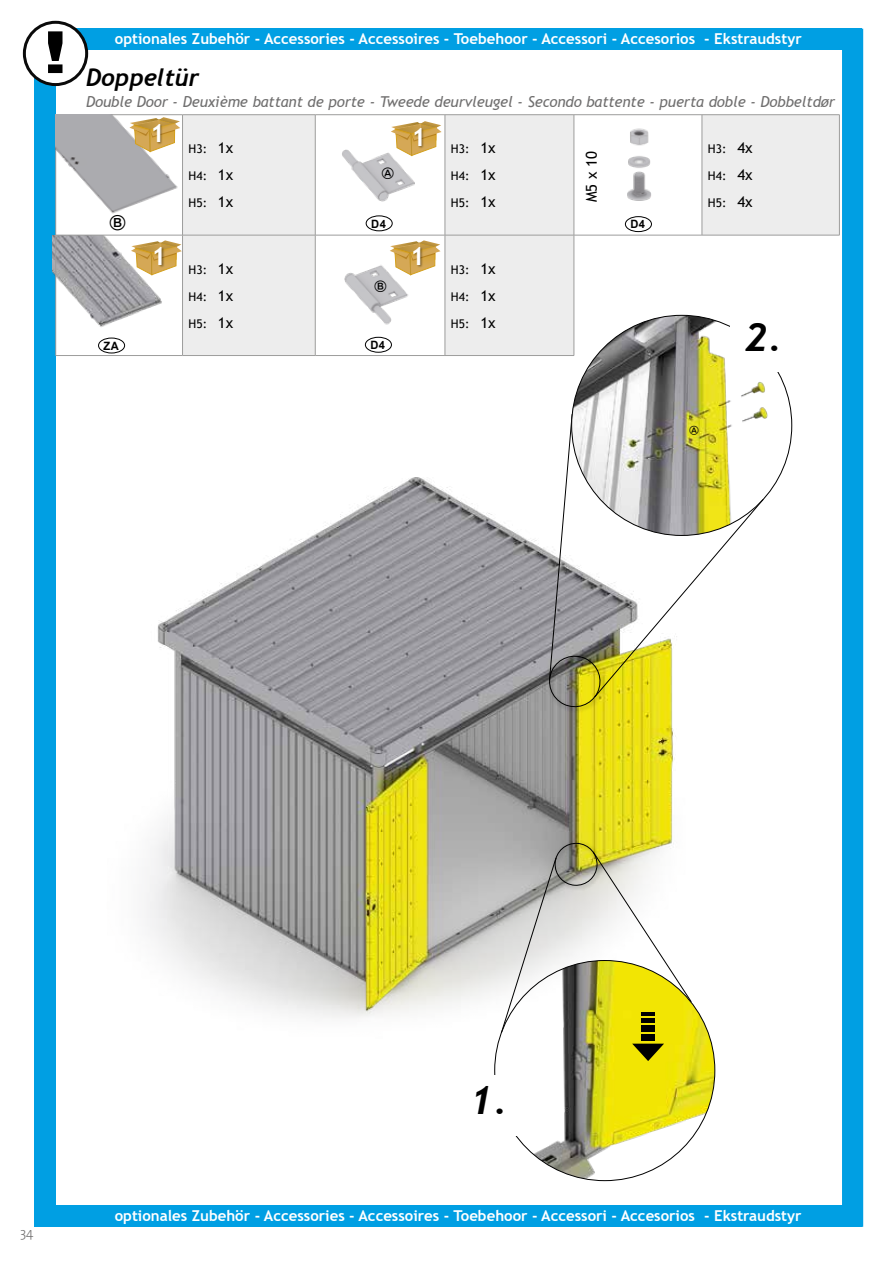
<style>
.page{position:relative;width:893px;height:1263px;background:#fff}
.page>*{position:absolute;margin:0;border:0;box-sizing:border-box;transform-origin:0 0}
.t1{font:italic 700 39px "Trebuchet";color:#000}
.t2{font:700 25.05px "Trebuchet MS";color:#fff}
.t3{font:italic 700 24px "Trebuchet";color:#000}
.t4{font:18px "Bundesbahn Pi 3";color:#000}
.t5{font:700 15px "Trebuchet MS";color:#fff}
.t6{font:italic 15px "Trebuchet MS";letter-spacing:-.01em;color:#706f6f}
.t7{font:15px "Trebuchet MS";color:#000}
.t8{font:300 13.5px "The Sans";color:#706f6f}
.t9{font:13.5px "Bundesbahn Pi 3";color:#000}
.t10{font:12px "Trebuchet MS";color:#000}
.t11{font:700 11.4px "Arial";letter-spacing:.05em;color:#000}
.t12{font:10.5px "Bundesbahn Pi 3";color:#000}
.s1{font-size:15px}
</style>
<div class="page">
<img style="left:146px;top:474px;width:635px;height:572px">
<div style="left:35px;top:74px;width:21px;height:1153px;background:#009fe3"></div>
<div style="left:55px;top:29px;width:807px;height:21px;background:#009fe3"></div>
<div style="left:24px;top:22px;width:63px;height:63px;background:#fff;border-radius:50%"></div>
<div style="left:23px;top:21px;width:65px;height:65px;border:3px solid #0a0a0a;border-radius:50%"></div>
<svg style="left:48px;top:31px;width:15px;height:42px"></svg>
<div style="left:842px;top:29px;width:21px;height:1198px;background:#009fe3"></div>
<div style="left:53px;top:1205px;width:809px;height:22px;background:#009fe3"></div>
<div style="left:552px;top:840px;width:51px;height:51px;background:#000;opacity:.75"></div>
<img style="left:495px;top:960px;width:220px;height:220px;border-radius:110px">
<div style="left:546px;top:653px;width:60px;height:60px;background:#000;opacity:.75"></div>
<svg style="left:546px;top:414px;width:218px;height:297px"></svg>
<img style="left:572px;top:315px;width:220px;height:220px;border-radius:110px">
<div style="left:455px;top:1074px;width:67px;height:61px;background:#fff"></div>
<div style="left:730px;top:311px;width:67px;height:61px;background:#fff"></div>
<svg style="left:501px;top:842px;width:191px;height:191px"></svg>
<div style="left:641px;top:1018px;width:13px;height:5px;background:#000"></div>
<div style="left:641px;top:1025px;width:13px;height:6px;background:#000"></div>
<div style="left:641px;top:1034px;width:13px;height:7px;background:#000"></div>
<svg style="left:632px;top:1044px;width:32px;height:17px"></svg>
<img style="left:53px;top:236px;width:109px;height:98px">
<svg style="left:183px;top:115px;width:656px;height:240px;fill:#ededed"></svg>
<hr style="left:56px;top:114px;width:127px;height:1px;background:#9d9d9c">
<hr style="left:55px;top:115px;width:1px;height:120px;background:#9d9d9c">
<hr style="left:183px;top:114px;width:132px;height:1px;background:#9d9d9c">
<hr style="left:182px;top:115px;width:1px;height:120px;background:#9d9d9c">
<hr style="left:315px;top:114px;width:130px;height:1px;background:#9d9d9c">
<hr style="left:315px;top:115px;width:1px;height:120px;background:#9d9d9c">
<hr style="left:445px;top:114px;width:129px;height:1px;background:#9d9d9c">
<hr style="left:445px;top:115px;width:1px;height:120px;background:#9d9d9c">
<hr style="left:574px;top:114px;width:128px;height:1px;background:#9d9d9c">
<hr style="left:574px;top:115px;width:1px;height:120px;background:#9d9d9c">
<hr style="left:702px;top:114px;width:138px;height:1px;background:#9d9d9c">
<hr style="left:702px;top:115px;width:1px;height:120px;background:#9d9d9c">
<hr style="left:839px;top:115px;width:1px;height:120px;background:#9d9d9c">
<hr style="left:574px;top:235px;width:128px;height:1px;background:#9d9d9c">
<hr style="left:702px;top:235px;width:138px;height:1px;background:#9d9d9c">
<hr style="left:56px;top:235px;width:127px;height:1px;background:#9d9d9c">
<hr style="left:55px;top:235px;width:1px;height:120px;background:#9d9d9c">
<hr style="left:183px;top:235px;width:132px;height:1px;background:#9d9d9c">
<hr style="left:182px;top:235px;width:1px;height:120px;background:#9d9d9c">
<hr style="left:56px;top:355px;width:127px;height:1px;background:#9d9d9c">
<hr style="left:183px;top:355px;width:132px;height:1px;background:#9d9d9c">
<hr style="left:315px;top:235px;width:130px;height:1px;background:#9d9d9c">
<hr style="left:315px;top:235px;width:1px;height:120px;background:#9d9d9c">
<hr style="left:445px;top:235px;width:129px;height:1px;background:#9d9d9c">
<hr style="left:445px;top:235px;width:1px;height:120px;background:#9d9d9c">
<hr style="left:574px;top:235px;width:1px;height:120px;background:#9d9d9c">
<hr style="left:315px;top:355px;width:130px;height:1px;background:#9d9d9c">
<hr style="left:445px;top:355px;width:129px;height:1px;background:#9d9d9c">
<img style="left:56px;top:115px;width:128px;height:105px">
<img style="left:317px;top:115px;width:127px;height:100px">
<img style="left:317px;top:254px;width:127px;height:93px">
<div style="left:366px;top:215px;width:27px;height:16px;border:1px solid #000;border-radius:50%"></div>
<div style="left:365px;top:337px;width:27px;height:16px;border:1px solid #000;border-radius:50%"></div>
<div style="left:98px;top:338px;width:27px;height:15px;border:1px solid #000;border-radius:50%"></div>
<div style="left:625px;top:216px;width:27px;height:16px;border:1px solid #000;border-radius:50%"></div>
<svg style="left:129px;top:117px;width:51px;height:35px"></svg>
<div style="left:153px;top:124px;width:10px;height:21px;background:#000;opacity:.4"></div>
<svg style="left:131px;top:240px;width:51px;height:35px"></svg>
<div style="left:155px;top:247px;width:10px;height:21px;background:#000;opacity:.4"></div>
<svg style="left:391px;top:121px;width:51px;height:35px"></svg>
<div style="left:414px;top:128px;width:11px;height:21px;background:#000;opacity:.4"></div>
<svg style="left:390px;top:240px;width:50px;height:35px"></svg>
<div style="left:413px;top:247px;width:11px;height:21px;background:#000;opacity:.4"></div>
<img style="left:575px;top:114px;width:127px;height:100px">
<img style="left:863px;top:352px;width:1px;height:710px">
<p class="t5" style="left:115px;top:30px;width:688px">optionales Zubehör - Accessories - Accessoires - Toebehoor - Accessori - Accesorios - Ekstraudstyr</p>
<h3 class="t3" style="left:86px;top:62px;width:115px">Doppeltür</h3>
<p class="t6" style="left:86px;top:93px;width:750px">Double Door - Deuxième battant de porte - Tweede deurvleugel - Secondo battente - puerta doble - Dobbeltdør</p>
<p class="t4" style="left:109px;top:215px;width:18px">B</p>
<h2 class="t2" style="left:150px;top:118px;width:16px">1</h2>
<h2 class="t2" style="left:152px;top:241px;width:16px">1</h2>
<p class="t10" style="left:189px;top:142px;width:46px">H3: <span class="s1">1x</span></p>
<p class="t10" style="left:189px;top:169px;width:46px">H4: <span class="s1">1x</span></p>
<p class="t10" style="left:189px;top:196px;width:46px">H5: <span class="s1">1x</span></p>
<p class="t10" style="left:189px;top:262px;width:46px">H3: <span class="s1">1x</span></p>
<p class="t10" style="left:189px;top:289px;width:46px">H4: <span class="s1">1x</span></p>
<p class="t10" style="left:189px;top:316px;width:46px">H5: <span class="s1">1x</span></p>
<p class="t9" style="left:381px;top:167px;width:14px">A</p>
<p class="t11" style="left:371px;top:216px;width:16px">D4</p>
<p class="t9" style="left:374px;top:281px;width:14px">B</p>
<p class="t11" style="left:103px;top:338px;width:17px">ZA</p>
<p class="t11" style="left:370px;top:337px;width:16px">D4</p>
<h2 class="t2" style="left:411px;top:122px;width:16px">1</h2>
<h2 class="t2" style="left:410px;top:241px;width:16px">1</h2>
<p class="t10" style="left:451px;top:142px;width:46px">H3: <span class="s1">1x</span></p>
<p class="t10" style="left:451px;top:169px;width:46px">H4: <span class="s1">1x</span></p>
<p class="t10" style="left:451px;top:196px;width:46px">H5: <span class="s1">1x</span></p>
<p class="t10" style="left:451px;top:262px;width:46px">H3: <span class="s1">1x</span></p>
<p class="t10" style="left:451px;top:289px;width:46px">H4: <span class="s1">1x</span></p>
<p class="t10" style="left:451px;top:316px;width:46px">H5: <span class="s1">1x</span></p>
<p class="t7" style="left:582px;top:202px;width:52px;rotate:-90deg">M5 x 10</p>
<p class="t11" style="left:630px;top:216px;width:16px">D4</p>
<p class="t10" style="left:708px;top:142px;width:46px">H3: <span class="s1">4x</span></p>
<p class="t10" style="left:708px;top:169px;width:46px">H4: <span class="s1">4x</span></p>
<p class="t10" style="left:708px;top:196px;width:46px">H5: <span class="s1">4x</span></p>
<p class="t12" style="left:689px;top:425px;width:11px">A</p>
<h1 class="t1" style="left:745px;top:312px;width:39px">2.</h1>
<p class="t8" style="left:20px;top:1221px;width:15px">34</p>
<h1 class="t1" style="left:470px;top:1075px;width:39px">1.</h1>
<p class="t5" style="left:115px;top:1206px;width:688px">optionales Zubehör - Accessories - Accessoires - Toebehoor - Accessori - Accesorios - Ekstraudstyr</p>
</div>
